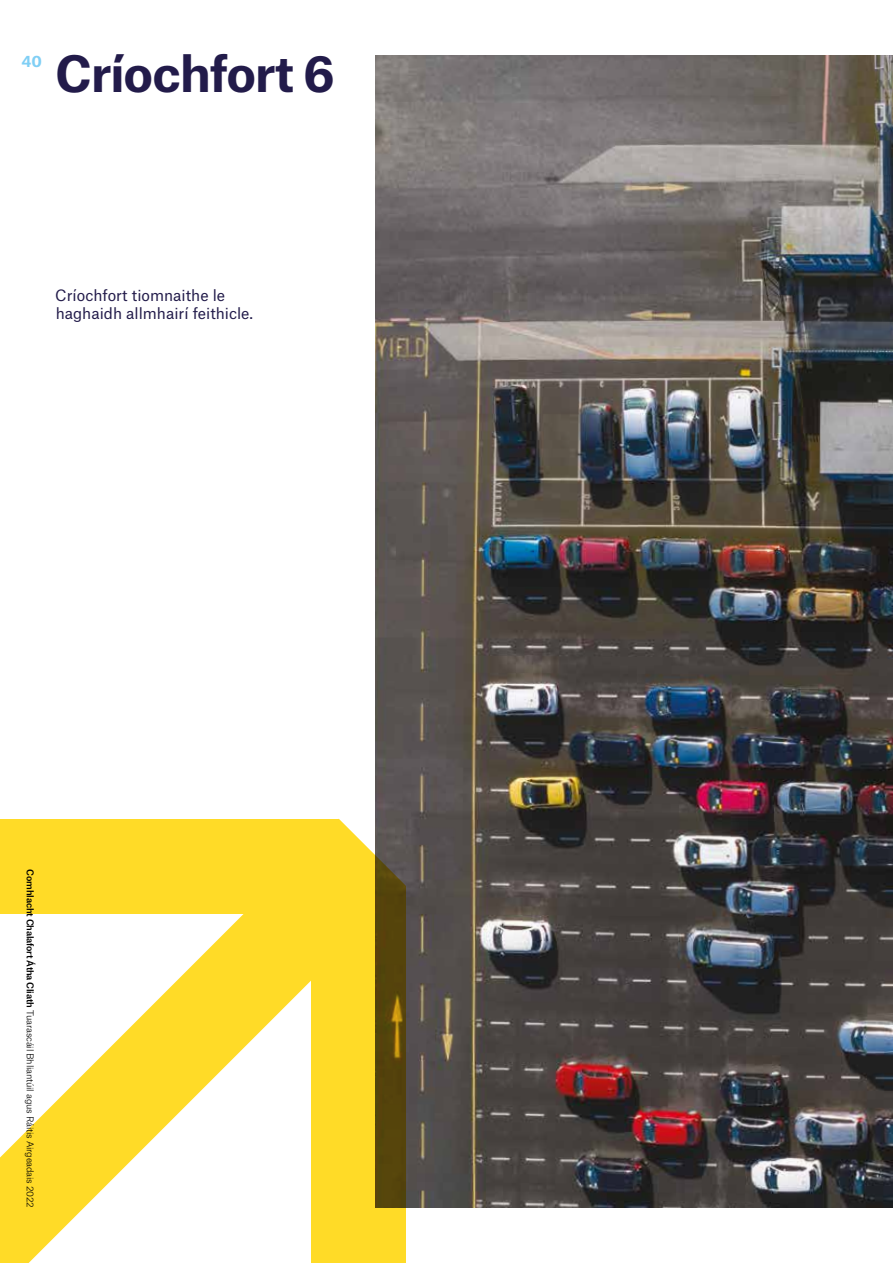
<style>
.page{position:relative;width:893px;height:1263px;background:#fff}
.page>*{position:absolute;margin:0;border:0;box-sizing:border-box;transform-origin:0 0}
.t1{font:700 48px "Atlas Grotesk";letter-spacing:-.02em;color:#221b4a}
.t2{font:15px/18px "Atlas Grotesk";color:#221b4a}
.t3{font:700 15px "Atlas Grotesk";color:#80cff5}
.t4{font:300 9px "Atlas Grotesk";letter-spacing:-.02em;color:#000}
.s1{font-weight:500}
</style>
<div class="page">
<img style="left:376px;top:55px;width:517px;height:1153px">
<svg style="left:0;top:819px;width:406px;height:444px;fill:#ffdb27"></svg>
<h2 class="t3" style="left:21px;top:49px;width:22px">40</h2>
<h1 class="t1" style="left:55px;top:34px;width:281px">Críochfort 6</h1>
<h2 class="t2" style="left:55px;top:285px;width:199px">Críochfort tiomnaithe le haghaidh allmhairí feithicle.</h2>
<p class="t4" style="left:37px;top:869px;width:340px;rotate:90deg"><span class="s1">Comhlacht Chalafort Átha Cliath</span> Tuarascáil Bhliantúil agus Ráitis Airgeadais 2022</p>
</div>
